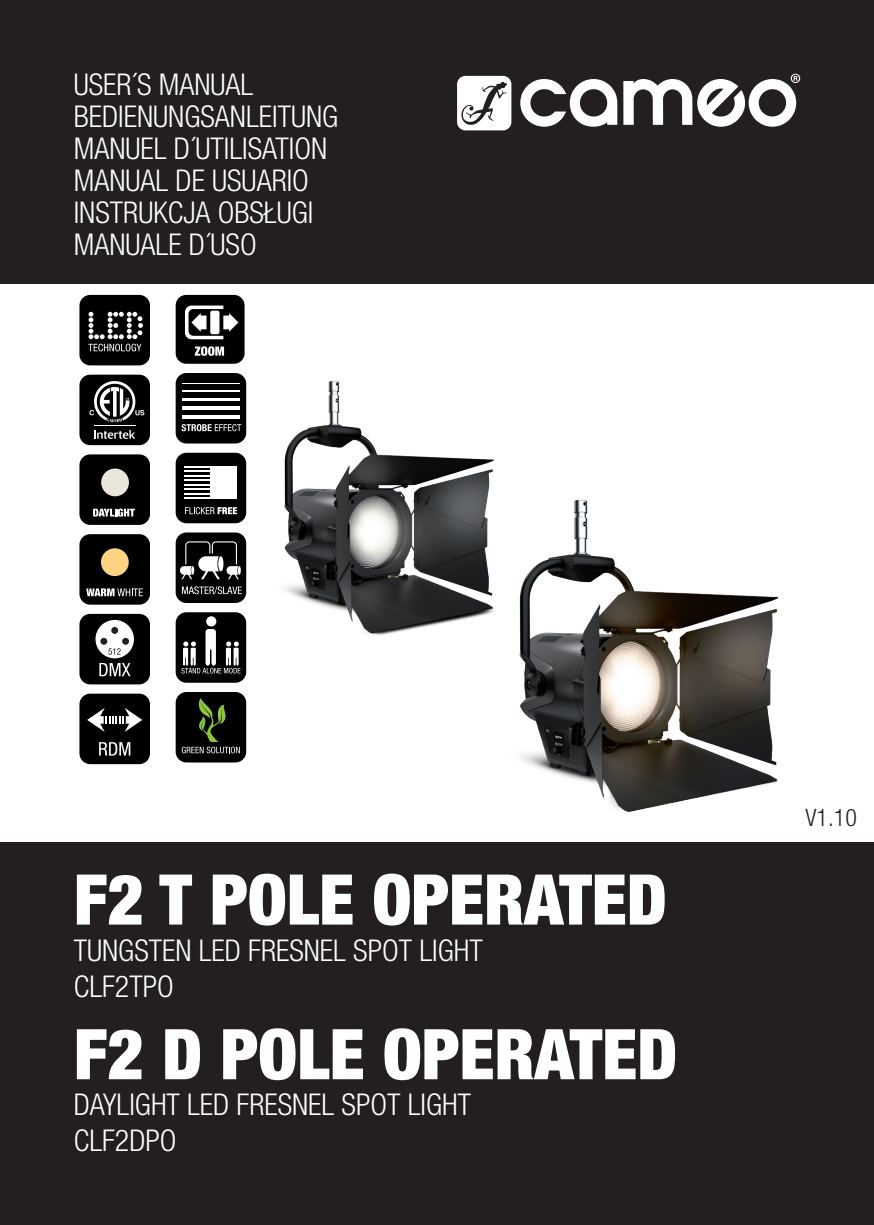
<style>
.page{position:relative;width:874px;height:1225px;background:#fff}
.page>*{position:absolute;margin:0;border:0;box-sizing:border-box;transform-origin:0 0}
.t1{font:900 condensed 70px "Helvetica Neue LT Pro";color:#fff}
.t2{font:300 condensed 30px/32px "Helvetica Neue LT Pro";color:#fff}
.t3{font:300 condensed 24px "Helvetica Neue LT Pro";color:#231f20}
</style>
<div class="page">
<img style="left:243px;top:376px;width:251px;height:276px">
<div style="left:0;top:0;width:873px;height:283px;background:#231f20"></div>
<div style="left:0;top:842px;width:873px;height:383px;background:#231f20"></div>
<img style="left:469px;top:485px;width:310px;height:327px">
<div style="left:79px;top:295px;width:71px;height:70px;background:#000;border-radius:11px"></div>
<svg style="left:88px;top:312px;width:55px;height:39px"></svg>
<div style="left:79px;top:454px;width:71px;height:71px;background:#000;border-radius:11px"></div>
<div style="left:101px;top:468px;width:28px;height:28px;background:#ebe6db;border-radius:50%"></div>
<svg style="left:93px;top:508px;width:42px;height:8px"></svg>
<div style="left:79px;top:614px;width:71px;height:70px;background:#000;border-radius:11px"></div>
<svg style="left:99px;top:663px;width:31px;height:13px"></svg>
<div style="left:95px;top:620px;width:39px;height:38px;background:#fff;border-radius:50%"></div>
<div style="left:100px;top:638px;width:7px;height:7px;background:#231f20;border-radius:50%"></div>
<div style="left:122px;top:638px;width:7px;height:7px;background:#231f20;border-radius:50%"></div>
<svg style="left:108px;top:648px;width:13px;height:7px"></svg>
<div style="left:111px;top:627px;width:7px;height:7px;background:#231f20;border-radius:50%"></div>
<div style="left:79px;top:693px;width:71px;height:71px;background:#000;border-radius:11px"></div>
<svg style="left:99px;top:742px;width:31px;height:13px"></svg>
<svg style="left:87px;top:708px;width:55px;height:24px"></svg>
<div style="left:79px;top:375px;width:71px;height:70px;background:#000;border-radius:11px"></div>
<hr style="left:94px;top:425px;width:41px;height:1px;background:#fff">
<svg style="left:94px;top:430px;width:41px;height:9px"></svg>
<svg style="left:89px;top:381px;width:55px;height:41px"></svg>
<div style="left:79px;top:534px;width:71px;height:70px;background:#000;border-radius:11px"></div>
<svg style="left:86px;top:588px;width:57px;height:8px"></svg>
<div style="left:101px;top:548px;width:28px;height:28px;background:#fed482;border-radius:50%"></div>
<div style="left:175px;top:295px;width:69px;height:69px;background:#000;border-radius:11px"></div>
<svg style="left:195px;top:346px;width:29px;height:10px"></svg>
<svg style="left:185px;top:305px;width:53px;height:34px"></svg>
<div style="left:175px;top:453px;width:71px;height:70px;background:#000;border-radius:11px"></div>
<svg style="left:185px;top:507px;width:52px;height:7px"></svg>
<hr style="left:185px;top:466px;width:26px;height:2px;background:#fff">
<div style="left:211px;top:466px;width:26px;height:33px;background:#fff"></div>
<hr style="left:185px;top:470px;width:26px;height:2px;background:#fff">
<hr style="left:185px;top:475px;width:26px;height:2px;background:#fff">
<hr style="left:185px;top:479px;width:26px;height:2px;background:#fff">
<svg style="left:185px;top:484px;width:26px;height:1px"></svg>
<hr style="left:185px;top:488px;width:26px;height:2px;background:#fff">
<svg style="left:185px;top:493px;width:26px;height:1px"></svg>
<hr style="left:185px;top:497px;width:26px;height:2px;background:#fff">
<div style="left:175px;top:532px;width:71px;height:71px;background:#000;border-radius:11px"></div>
<svg style="left:182px;top:586px;width:60px;height:8px"></svg>
<svg style="left:180px;top:541px;width:61px;height:38px"></svg>
<div style="left:175px;top:612px;width:71px;height:71px;background:#000;border-radius:11px"></div>
<div style="left:206px;top:616px;width:10px;height:10px;background:#fff;border-radius:50%"></div>
<svg style="left:181px;top:629px;width:59px;height:44px"></svg>
<div style="left:175px;top:692px;width:71px;height:70px;background:#000;border-radius:11px"></div>
<svg style="left:182px;top:698px;width:58px;height:55px"></svg>
<div style="left:175px;top:373px;width:71px;height:70px;background:#000;border-radius:11px"></div>
<svg style="left:181px;top:424px;width:60px;height:7px"></svg>
<svg style="left:182px;top:415px;width:57px;height:3px"></svg>
<hr style="left:182px;top:406px;width:57px;height:3px;background:#fff">
<hr style="left:182px;top:398px;width:57px;height:2px;background:#fff">
<hr style="left:182px;top:390px;width:57px;height:2px;background:#fff">
<hr style="left:182px;top:383px;width:57px;height:1px;background:#fff">
<svg style="left:457px;top:76px;width:54px;height:54px;background:#dad9d9"></svg>
<svg style="left:520px;top:79px;width:97px;height:48px"></svg>
<svg style="left:623px;top:74px;width:176px;height:53px"></svg>
<p class="t2" style="left:74px;top:68px;width:266px">USER´S MANUAL<br>BEDIENUNGSANLEITUNG<br>MANUEL D´UTILISATION<br>MANUAL DE USUARIO<br>INSTRUKCJA OBSŁUGI<br>MANUALE D´USO</p>
<h1 class="t1" style="left:74px;top:858px;width:594px">F2 T POLE OPERATED</h1>
<p class="t2" style="left:74px;top:932px;width:410px;line-height:36px">TUNGSTEN LED FRESNEL SPOT LIGHT<br>CLF2TPO</p>
<h1 class="t1" style="left:74px;top:1012px;width:605px">F2 D POLE OPERATED</h1>
<p class="t2" style="left:74px;top:1086px;width:398px;line-height:36px">DAYLIGHT LED FRESNEL SPOT LIGHT<br>CLF2DPO</p>
<p class="t3" style="left:805px;top:803px;width:53px">V1.10</p>
</div>
